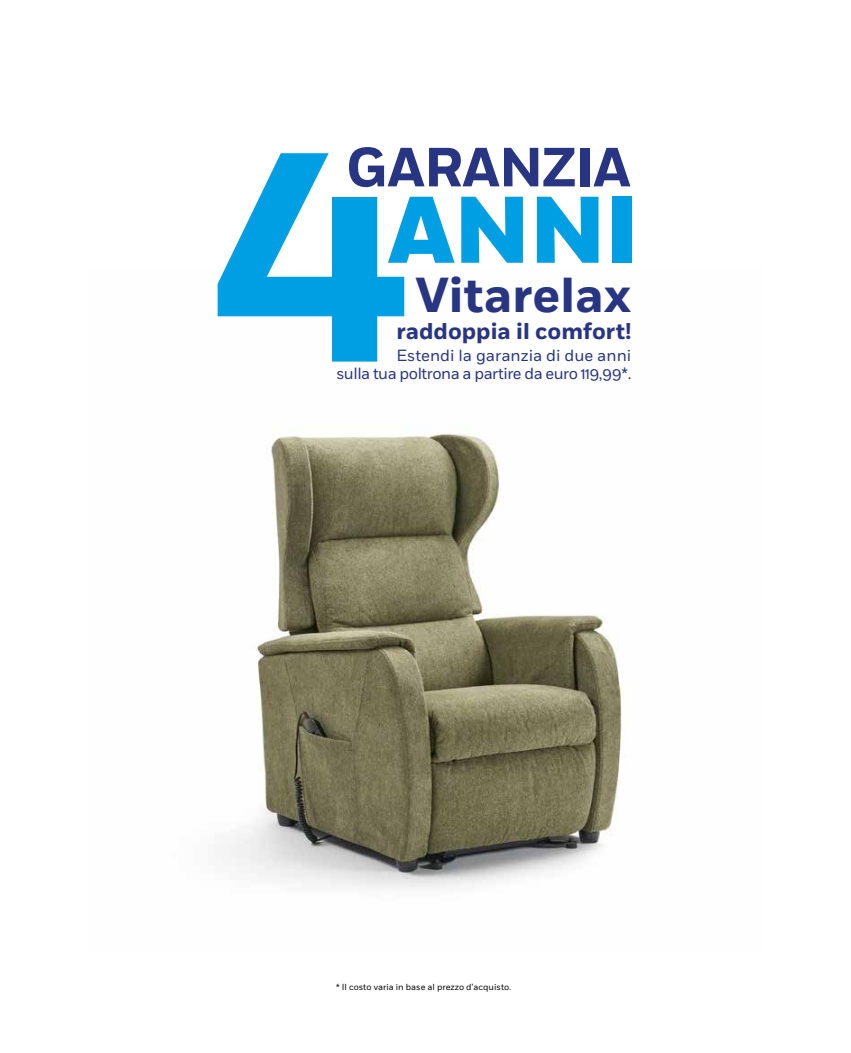
<style>
.page{position:relative;width:851px;height:1053px;background:#fff}
.page>*{position:absolute;margin:0;border:0;box-sizing:border-box;transform-origin:0 0}
.t1{font:700 297.5px "Fort";color:#009fe3}
.t2{font:800 94.25px "Fort";color:#009fe3}
.t3{font:700 55px "Fort";letter-spacing:-.02em;color:#283583}
.t4{font:700 49px "Fort";color:#283583}
.t5{font:700 22.75px "Fort";color:#283583}
.t6{font:16.12px/18px "Fort";letter-spacing:-.03em;color:#283583;text-align:right}
.t7{font:8.75px "Fort";color:#000}
</style>
<div class="page">
<img style="left:229px;top:426px;width:393px;height:462px">
<h3 class="t3" style="left:346px;top:134px;width:286px">GARANZIA</h3>
<h1 class="t1" style="left:208px;top:76px;width:204px">4</h1>
<h2 class="t2" style="left:387px;top:172px;width:254px">ANNI</h2>
<h3 class="t4" style="left:415px;top:265px;width:217px">Vitarelax</h3>
<h3 class="t5" style="left:396px;top:317px;width:236px">raddoppia il comfort!</h3>
<p class="t6" style="left:336px;top:346px;width:296px">Estendi la garanzia di due anni<br>sulla tua poltrona a partire da euro 119,99*.</p>
<p class="t7" style="left:336px;top:981px;width:177px">* Il costo varia in base al prezzo d’acquisto.</p>
</div>
